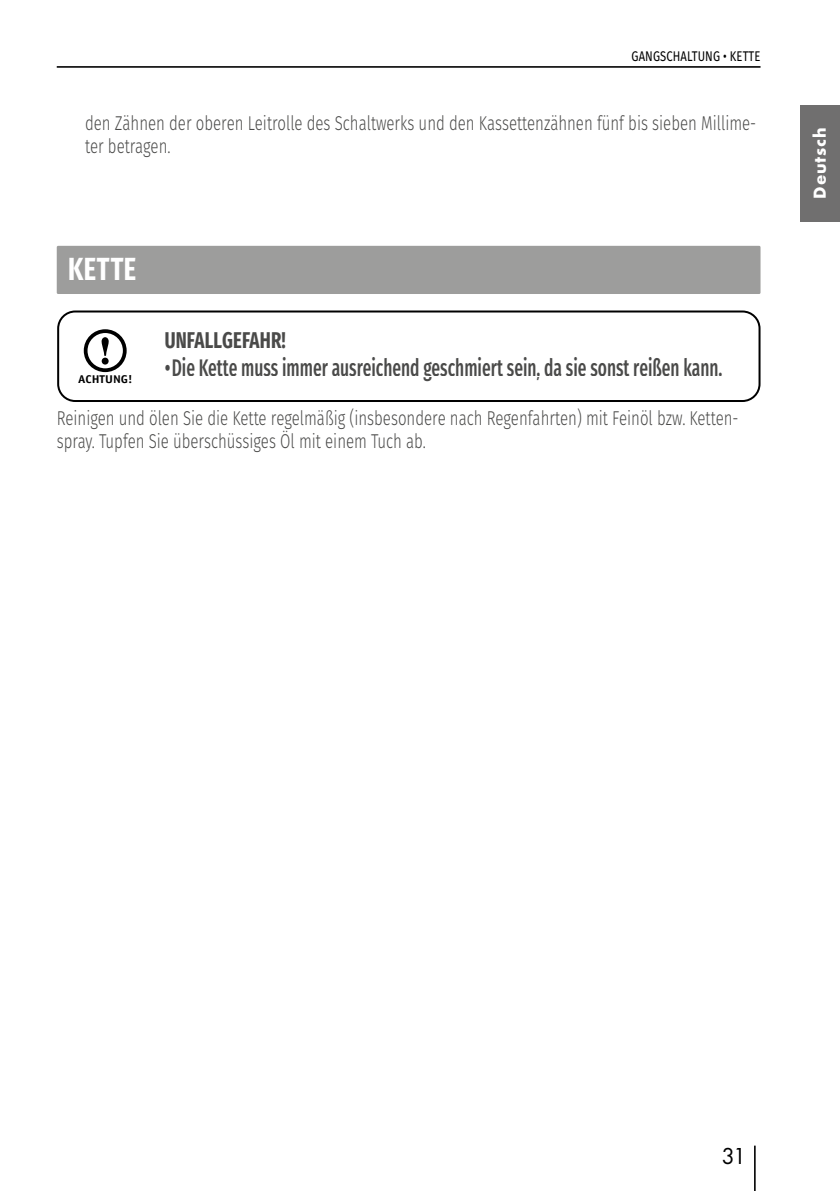
<style>
.page{position:relative;width:840px;height:1191px;background:#fff}
.page>*{position:absolute;margin:0;border:0;box-sizing:border-box;transform-origin:0 0}
.N_Überschrift__H1{font:700 32px "Fira Sans Condensed";letter-spacing:.02em;color:#fff;scale:.85 1}
.N_Warnhinweise_Text{font:500 24px "Fira Sans Condensed";color:#4a4a49;scale:.75 1}
.t1{font:24px "Futura TOT Boo";color:#000}
.N_Warnhinweise_Übers{font:700 22.8px "Fira Sans Condensed";letter-spacing:.01em;color:#4a4a49;scale:.84 1}
.N_Text{font:300 20px/22.6px "Fira Sans";color:#4a4a49;scale:.75 1}
.N_Text_Aufzählung_2{font:300 20px/22.6px "Fira Sans";color:#4a4a49;scale:.75 1}
.t2{font:700 18px "Futura TOT";letter-spacing:.05em;color:#fff}
.N_Kolumne_RE{font:14px "Fira Sans";letter-spacing:.01em;color:#000;scale:.8 1}
.t3{font:700 11.2px "Officina Sans Std";color:#000;scale:1.11 1}
</style>
<div class="page">
<hr style="left:753px;top:1145px;width:2px;height:46px;background:#000">
<div style="left:799px;top:105px;width:40px;height:116px;background:#706f6f"></div>
<hr style="left:57px;top:66px;width:703px;height:2px;background:#000">
<div style="left:57px;top:246px;width:703px;height:48px;background:#9d9d9c"></div>
<div style="left:57px;top:310px;width:703px;height:92px;border:2px solid #000;border-radius:17px"></div>
<svg style="left:86px;top:331px;width:39px;height:39px"></svg>
<div style="left:84px;top:329px;width:43px;height:43px;border:4px solid #000;border-radius:50%"></div>
<svg style="left:101px;top:337px;width:8px;height:27px"></svg>
<p class="N_Kolumne_RE" style="left:631px;top:46px;width:162px">GANGSCHALTUNG • KETTE</p>
<p class="N_Text_Aufzählung_2" style="left:85px;top:112px;width:895px">den Zähnen der oberen Leitrolle des Schaltwerks und den Kassettenzähnen fünf bis sieben Millime&shy;ter betragen.</p>
<p class="N_Überschrift__H1" style="left:68px;top:239px;width:81px">KETTE</p>
<p class="t3" style="left:78px;top:373px;width:50px">ACHTUNG!</p>
<p class="N_Warnhinweise_Übers" style="left:165px;top:319px;width:145px">UNFALLGEFAHR!</p>
<p class="N_Warnhinweise_Text" style="left:165px;top:346px;width:745px">•Die Kette muss immer ausreichend geschmiert sein, da sie sonst reißen kann.</p>
<p class="N_Text" style="left:57px;top:407px;width:910px">Reinigen und ölen Sie die Kette regelmäßig (insbesondere nach Regenfahrten) mit Feinöl bzw. Ketten&shy;spray. Tupfen Sie überschüssiges Öl mit einem Tuch ab.</p>
<p class="t2" style="left:808px;top:199px;width:73px;rotate:-90deg">Deutsch</p>
<p class="t1" style="left:721px;top:1141px;width:26px">31</p>
</div>
